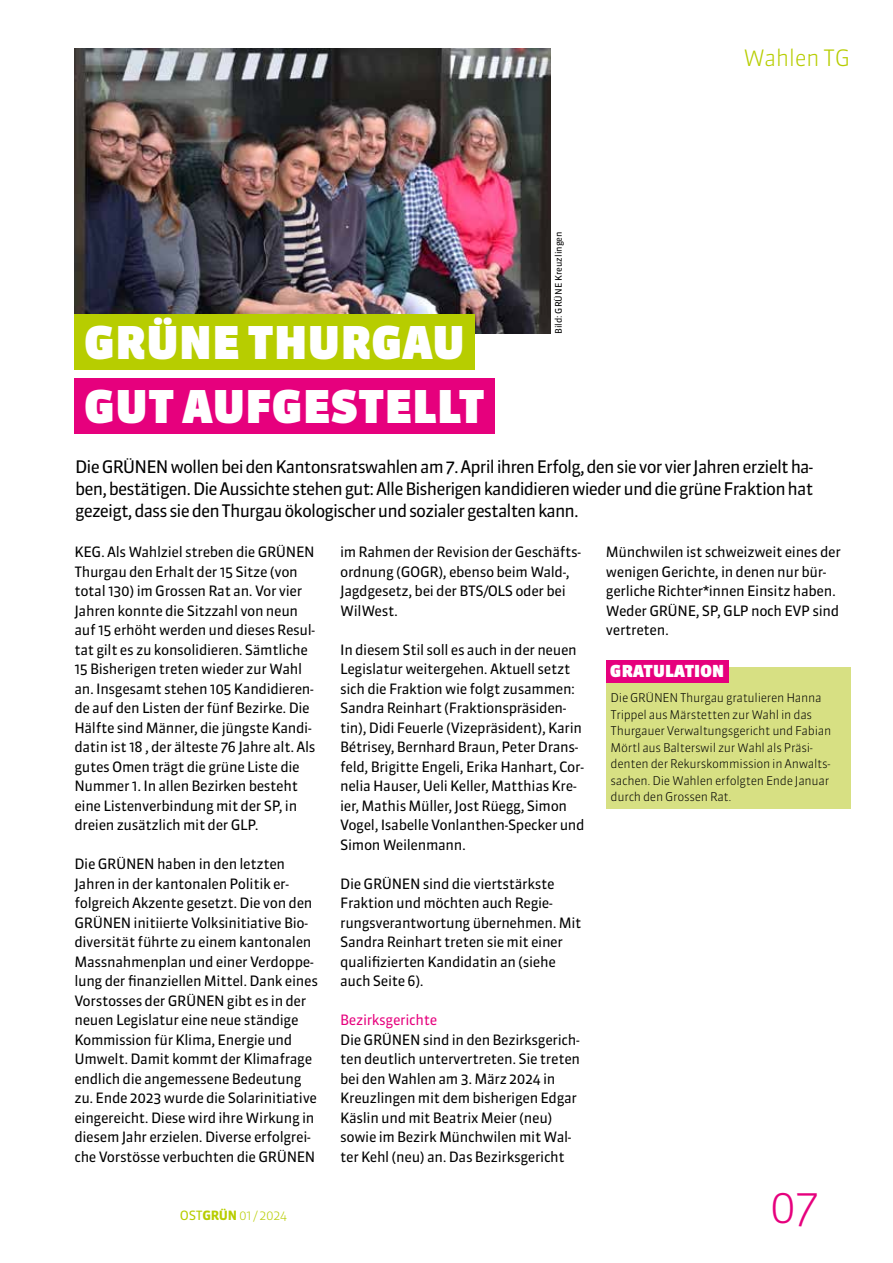
<style>
.page{position:relative;width:893px;height:1263px;background:#fff}
.page>*{position:absolute;margin:0;border:0;box-sizing:border-box;transform-origin:0 0}
.t1{font:900 45px "Sanuk OT";letter-spacing:.01em;color:#fff}
.t2{font:300 45px "Sanuk OT";color:#e6007d}
.t3{font:300 22.5px "Sanuk OT";letter-spacing:-.025em;color:#b7cd00}
.t4{font:17.25px/22.2px "Sanuk OT";letter-spacing:-.05em;color:#000;text-align:justify}
.t5{font:900 16.5px "Sanuk OT";letter-spacing:.01em;color:#fff}
.t6{font:14.25px/19.5px "Sanuk OT";letter-spacing:-.025em;color:#000}
.t7{font:14.25px "Sanuk OT";letter-spacing:-.025em;color:#e6007d}
.t8{font:300 12.75px "Sanuk OT";color:#b7cd00}
.t9{font:300 12px/16.5px "Sanuk OT";letter-spacing:-.025em;color:#000}
.t10{font:9px "Sanuk OT";color:#000}
.s1{font-weight:400}
.s2{font-weight:700}
</style>
<div class="page">
<img style="left:75px;top:49px;width:476px;height:284px">
<div style="left:74px;top:378px;width:421px;height:56px;background:#e6007d"></div>
<div style="left:74px;top:315px;width:401px;height:55px;background:#b7cd00"></div>
<div style="left:606px;top:668px;width:244px;height:141px;background:#d7e083"></div>
<div style="left:606px;top:660px;width:123px;height:22px;background:#e6007d"></div>
<h1 class="t1" style="left:85px;top:315px;width:382px">GRÜNE THURGAU</h1>
<h1 class="t1" style="left:85px;top:378px;width:401px">GUT AUFGESTELLT</h1>
<p class="t10" style="left:553px;top:334px;width:104px;rotate:-90deg">Bild: GRÜNE Kreuzlingen</p>
<h2 class="t3" style="left:743px;top:44px;width:109px">Wahlen TG</h2>
<p class="t4" style="left:75px;top:455px;width:740px">Die GRÜNEN wollen bei den Kantonsratswahlen am 7. April ihren Erfolg, den sie vor vier Jahren erzielt ha&shy;ben, bestätigen. Die Aussichte stehen gut: Alle Bisherigen kandidieren wieder und die grüne Fraktion hat gezeigt, dass sie den Thurgau ökologischer und sozialer gestalten kann.</p>
<p class="t6" style="left:340px;top:542px;width:242px">im Rahmen der Revision der Geschäfts&shy;ordnung (GOGR), ebenso beim Wald-,<br>Jagdgesetz, bei der BTS/OLS oder bei<br>WilWest.</p>
<p class="t6" style="left:340px;top:640px;width:246px">In diesem Stil soll es auch in der neuen Legislatur weitergehen. Aktuell setzt sich die Fraktion wie folgt zusammen:<br>Sandra Reinhart (Fraktionspräsiden&shy;tin), Didi Feuerle (Vizepräsident), Karin Bétrisey, Bernhard Braun, Peter Drans&shy;feld, Brigitte Engeli, Erika Hanhart, Cor&shy;nelia Hauser, Ueli Keller, Matthias Kre&shy;ier, Mathis Müller, Jost Rüegg, Simon Vogel, Isabelle Vonlanthen-Specker und Simon Weilenmann.</p>
<p class="t6" style="left:340px;top:874px;width:243px">Die GRÜNEN sind die viertstärkste<br>Fraktion und möchten auch Regie&shy;rungsverantwortung übernehmen. Mit<br>Sandra Reinhart treten sie mit einer qualifizierten Kandidatin an (siehe auch Seite 6).</p>
<p class="t7" style="left:340px;top:1011px;width:99px">Bezirksgerichte</p>
<p class="t6" style="left:340px;top:1030px;width:241px">Die GRÜNEN sind in den Bezirksgerich&shy;ten deutlich untervertreten. Sie treten bei den Wahlen am 3. März 2024 in Kreuzlingen mit dem bisherigen Edgar Käslin und mit Beatrix Meier (neu) sowie im Bezirk Münchwilen mit Wal&shy;ter Kehl (neu) an. Das Bezirksgericht</p>
<p class="t6" style="left:74px;top:542px;width:243px">KEG. Als Wahlziel streben die GRÜNEN Thurgau den Erhalt der 15 Sitze (von total 130) im Grossen Rat an. Vor vier Jahren konnte die Sitzzahl von neun auf 15 erhöht werden und dieses Resul&shy;tat gilt es zu konsolidieren. Sämtliche 15 Bisherigen treten wieder zur Wahl an. Insgesamt stehen 105 Kandidieren&shy;de auf den Listen der fünf Bezirke. Die Hälfte sind Männer, die jüngste Kandi&shy;datin ist 18 , der älteste 76 Jahre alt. Als gutes Omen trägt die grüne Liste die Nummer 1. In allen Bezirken besteht eine Listenverbindung mit der SP, in dreien zusätzlich mit der GLP.</p>
<p class="t6" style="left:74px;top:854px;width:245px">Die GRÜNEN haben in den letzten Jahren in der kantonalen Politik er&shy;folgreich Akzente gesetzt. Die von den GRÜNEN initiierte Volksinitiative Bio&shy;diversität führte zu einem kantonalen Massnahmenplan und einer Verdoppe&shy;lung der finanziellen Mittel. Dank eines Vorstosses der GRÜNEN gibt es in der neuen Legislatur eine neue ständige Kommission für Klima, Energie und Umwelt. Damit kommt der Klimafrage endlich die angemessene Bedeutung zu. Ende 2023 wurde die Solarinitiative eingereicht. Diese wird ihre Wirkung in diesem Jahr erzielen. Diverse erfolgrei&shy;che Vorstösse verbuchten die GRÜNEN</p>
<p class="t6" style="left:606px;top:542px;width:236px">Münchwilen ist schweizweit eines der wenigen Gerichte, in denen nur bür&shy;gerliche Richter*innen Einsitz haben.<br>Weder GRÜNE, SP, GLP noch EVP sind vertreten.</p>
<p class="t5" style="left:610px;top:661px;width:115px">GRATULATION</p>
<p class="t9" style="left:611px;top:690px;width:222px">Die GRÜNEN Thurgau gratulieren Hanna Trippel aus Märstetten zur Wahl in das Thurgauer Verwaltungsgericht und Fabian Mörtl aus Balterswil zur Wahl als Präsi&shy;denten der Rekurskommission in Anwalts&shy;sachen. Die Wahlen erfolgten Ende Januar durch den Grossen Rat.</p>
<p class="t8" style="left:180px;top:1207px;width:109px"><span class="s1">OST</span><span class="s2">GRÜN</span> 01 / 2024</p>
<h1 class="t2" style="left:769px;top:1179px;width:51px">07</h1>
<h1 class="t2" style="left:794px;top:1179px;width:26px">3</h1>
</div>
